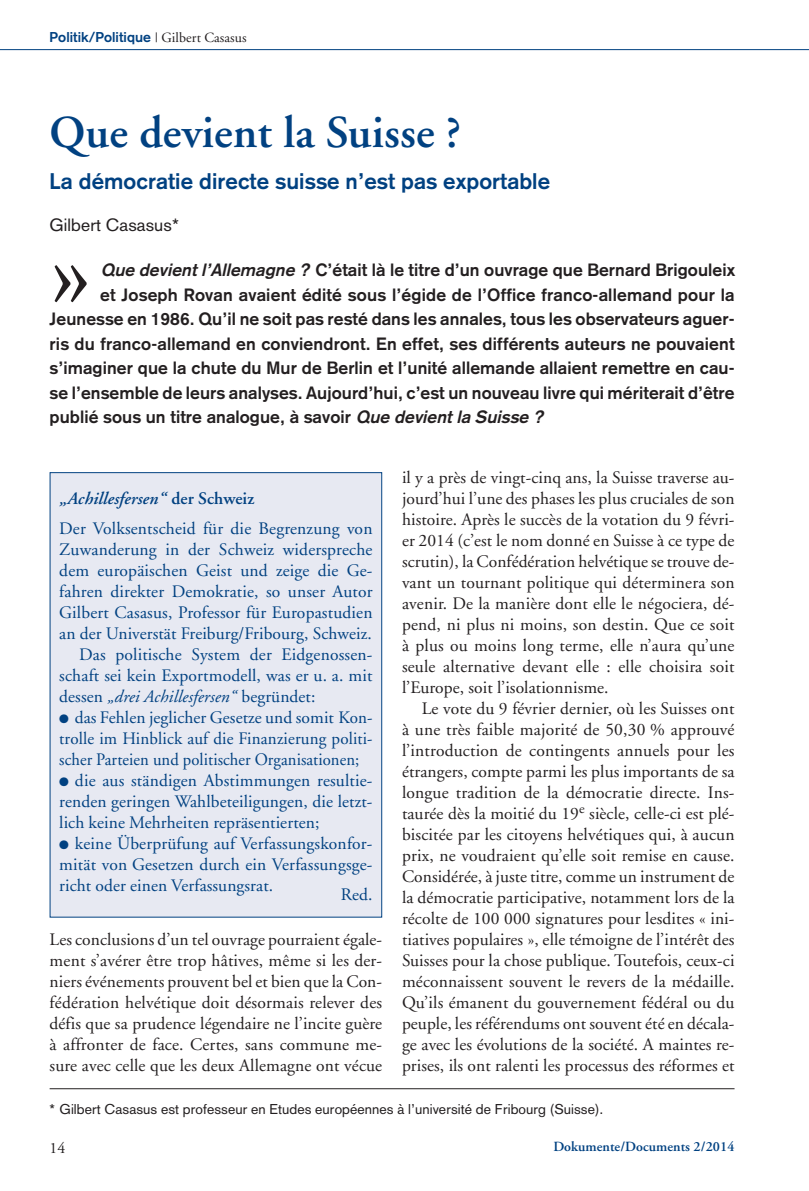
<style>
.page{position:relative;width:809px;height:1191px;background:#fff}
.page>*{position:absolute;margin:0;border:0;box-sizing:border-box;transform-origin:0 0}
.t1{font:111.48px "Adobe Garamond";color:#231f20}
.t2{font:600 45.5px "Adobe Garamond";letter-spacing:.005em;color:#014181}
.t3{font:700 22.22px "Akzidenz Grotesk";letter-spacing:.005em;color:#014181}
.t4{font:17.5px/21px "Adobe Garamond";letter-spacing:.005em;color:#231f20;text-align:justify}
.t5{font:17.5px/21px "Adobe Garamond";letter-spacing:.01em;color:#014181;text-align:justify}
.t6{font:700 17.5px "Akzidenz Grotesk";letter-spacing:.005em;color:#231f20}
.t7{font:italic 17.5px "Adobe Garamond";letter-spacing:.005em;color:#014181}
.t8{font:17.5px "Akzidenz Grotesk";letter-spacing:.005em;color:#231f20}
.t9{font:15.75px "Adobe Garamond";color:#231f20}
.t10{font:14px "Akzidenz Grotesk";letter-spacing:.005em;color:#231f20}
.t11{font:700 14px "Akzidenz Grotesk";letter-spacing:.005em;color:#014181}
.t12{font:600 14px "Adobe Garamond";letter-spacing:.005em;color:#014181}
.s1{font-family:"Adobe Garamond";font-weight:400;color:#231f20}
.s2{font-style:italic}
.s3{font-weight:600;font-style:italic}
.s4{font-weight:600}
.s5{font-style:normal}
</style>
<div class="page">
<hr style="left:0;top:49px;width:809px;height:1px;background:#014181">
<hr style="left:50px;top:1088px;width:684px;height:1px;background:#231f20">
<div style="left:50px;top:473px;width:331px;height:443px;background:#e7e9f2"></div>
<div style="left:50px;top:472px;width:332px;height:445px;border:1px solid #014181"></div>
<p class="t11" style="left:50px;top:32px;width:198px">Politik/Politique <span class="s1">| Gilbert Casasus</span></p>
<h2 class="t2" style="left:50px;top:114px;width:413px">Que devient la Suisse ?</h2>
<p class="t3" style="left:50px;top:173px;width:502px">La démocratie directe suisse n’est pas exportable</p>
<p class="t8" style="left:50px;top:219px;width:131px">Gilbert Casasus*</p>
<h1 class="t1" style="left:50px;top:227px;width:44px">»</h1>
<p class="t6" style="left:101px;top:264px;width:636px"><span class="s2">Quedevientl’Allemagne?</span> C’était là le titre d’un ouvrage que Bernard Brigouleix</p>
<p class="t6" style="left:100px;top:288px;width:636px">et Joseph Rovan avaient édité sous l’égide de l’Office franco-allemand pour la</p>
<p class="t6" style="left:50px;top:313px;width:686px">Jeunesse en 1986. Qu’il ne soit pas resté dans les annales, tous les observateurs aguer-</p>
<p class="t6" style="left:50px;top:337px;width:686px">ris du franco-allemand en conviendront. En effet, ses différents auteurs ne pouvaient</p>
<p class="t6" style="left:50px;top:362px;width:686px">s’imaginer que la chute du Mur de Berlin et l’unité allemande allaient remettre en cau-</p>
<p class="t6" style="left:50px;top:386px;width:686px">se l’ensemble de leurs analyses. Aujourd’hui, c’est un nouveau livre qui mériterait d’être</p>
<p class="t6" style="left:50px;top:411px;width:498px">publié sous un titre analogue, à savoir <span class="s2">QuedevientlaSuisse?</span></p>
<p class="t5" style="left:59px;top:485px;width:315px;line-height:29.8px"><span class="s3">„Achillesfersen“</span> <span class="s4">der Schweiz<br></span>Der Volksentscheid für die Begrenzung von</p>
<p class="t5" style="left:59px;top:540px;width:315px">Zuwanderung in der Schweiz widerspreche</p>
<p class="t5" style="left:59px;top:561px;width:315px">dem europäischen Geist und zeige die Ge-</p>
<p class="t5" style="left:59px;top:582px;width:315px">fahren direkter Demokratie, so unser Autor</p>
<p class="t5" style="left:59px;top:603px;width:315px">Gilbert Casasus, Professor für Europastudien</p>
<p class="t5" style="left:59px;top:624px;width:314px">an der Universtät Freiburg/Fribourg, Schweiz.</p>
<p class="t5" style="left:79px;top:645px;width:295px">Das politische System der Eidgenossen-</p>
<p class="t5" style="left:59px;top:666px;width:315px">schaft sei kein Exportmodell, was er u. a. mit</p>
<p class="t7" style="left:59px;top:689px;width:258px"><span class="s5">dessen</span> „drei Achillesfersen“ <span class="s5">begründet:</span></p>
<p class="t5" style="left:59px;top:708px;width:315px">● das Fehlen jeglicher Gesetze und somit Kon&shy;trolle im Hinblick auf die Finanzierung politi&shy;scher Parteien und politischer Organisationen;</p>
<p class="t5" style="left:59px;top:771px;width:315px">● die aus ständigen Abstimmungen resultie&shy;renden geringen Wahlbeteiligungen, die letzt&shy;lich keine Mehrheiten repräsentierten;</p>
<p class="t5" style="left:59px;top:834px;width:315px">● keine Überprüfung auf Verfassungskonfor&shy;mität von Gesetzen durch ein Verfassungsge&shy;richt oder einen Verfassungsrat.</p>
<p class="t5" style="left:341px;top:885px;width:33px">Red.</p>
<p class="t4" style="left:50px;top:930px;width:334px">Les conclusions d’un tel ouvrage pourraient égale&shy;ment s’avérer être trop hâtives, même si les der&shy;niers événements prouvent bel et bien que la Con&shy;fédération helvétique doit désormais relever des défis que sa prudence légendaire ne l’incite guère à affronter de face. Certes, sans commune me&shy;sure avec celle que les deux Allemagne ont vécue</p>
<p class="t4" style="left:402px;top:468px;width:334px">il y a près de vingt-cinq ans, la Suisse traverse au&shy;jourd’hui l’une des phases les plus cruciales de son histoire. Après le succès de la votation du 9 févri&shy;er 2014 (c’est le nom donné en Suisse à ce type de scrutin), la Confédération helvétique se trouve de&shy;vant un tournant politique qui déterminera son avenir. De la manière dont elle le négociera, dé&shy;pend, ni plus ni moins, son destin. Que ce soit à plus ou moins long terme, elle n’aura qu’une seule alternative devant elle : elle choisira soit l’Europe, soit l’isolationnisme.</p>
<p class="t4" style="left:402px;top:699px;width:334px;text-indent:20px">Le vote du 9 février dernier, où les Suisses ont à une très faible majorité de 50,30 % approuvé l’introduction de contingents annuels pour les étrangers, compte parmi les plus importants de sa longue tradition de la démocratie directe. Ins&shy;taurée dès la moitié du 19<sup>e</sup> siècle, celle-ci est plé&shy;biscitée par les citoyens helvétiques qui, à aucun prix, ne voudraient qu’elle soit remise en cause.<br>Considérée, à juste titre, comme un instrument de la démocratie participative, notamment lors de la récolte de 100 000 signatures pour lesdites « ini&shy;tiatives populaires », elle témoigne de l’intérêt des Suisses pour la chose publique. Toutefois, ceux-ci méconnaissent souvent le revers de la médaille.<br>Qu’ils émanent du gouvernement fédéral ou du peuple, les référendums ont souvent été en décala&shy;ge avec les évolutions de la société. A maintes re&shy;prises, ils ont ralenti les processus des réformes et</p>
<p class="t10" style="left:50px;top:1104px;width:555px">* Gilbert Casasus est professeur en Etudes européennes à l’université de Fribourg (Suisse).</p>
<p class="t9" style="left:50px;top:1141px;width:17px">14</p>
<p class="t12" style="left:553px;top:1141px;width:183px">Dokumente/Documents 2/2014</p>
</div>
